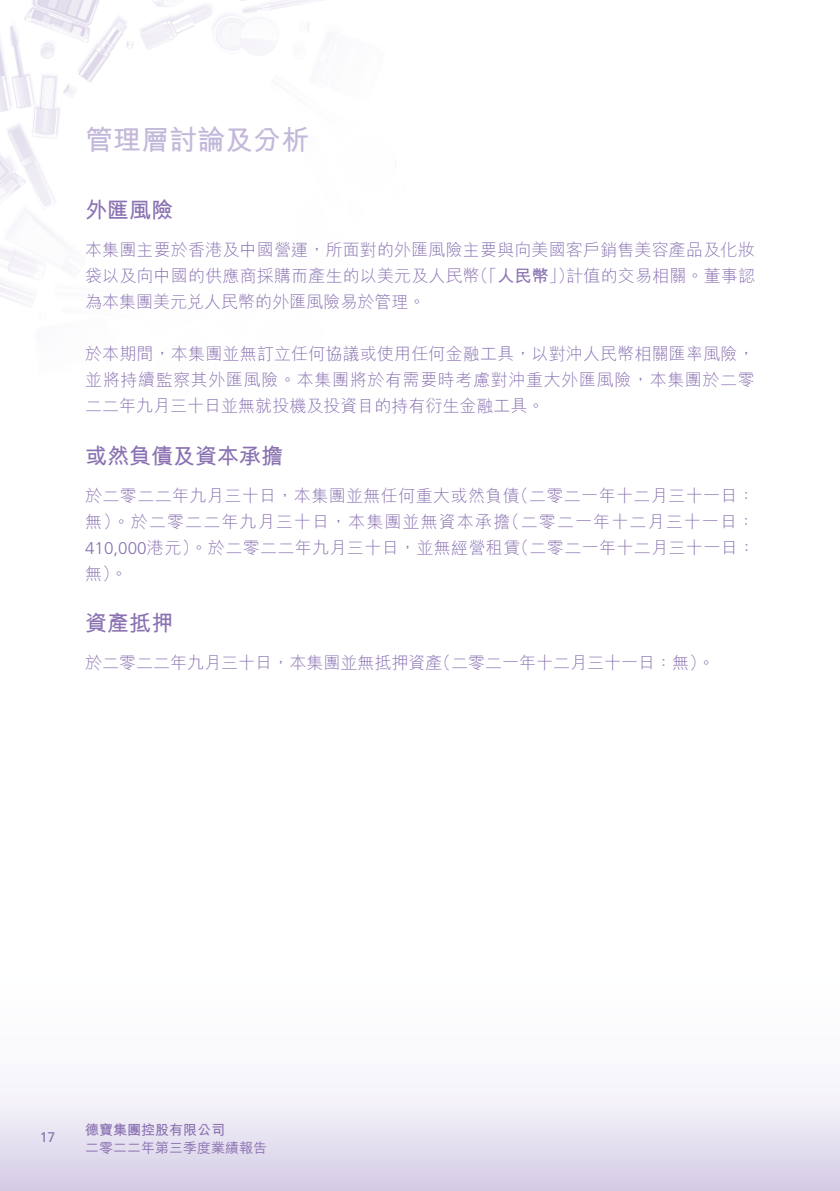
<style>
.page{position:relative;width:840px;height:1191px;background:#fff}
.page>*{position:absolute;margin:0;border:0;box-sizing:border-box;transform-origin:0 0}
.t1{font:700 28px "M Hei HK";color:#c3b8da}
.t2{font:700 22px "M Hei HK";color:#8a72b2}
.t3{font:300 17px/26px "M Hei HK";letter-spacing:.01em;color:#8a72b2;text-align:justify}
.t4{font:500 14px "M Hei HK";color:#8a72b2}
.t5{font:700 14px "M Hei HK";color:#8a72b2}
.t6{font:14px "Frutiger LT Std";color:#8a72b2}
.s1{font-weight:700}
.s2{font-family:"Frutiger LT Std"}
</style>
<div class="page">
<div style="left:0;top:968px;width:839px;height:223px;background:linear-gradient(to bottom,#fff,#dcd6ea)"></div>
<h1 class="t1" style="left:85px;top:119px;width:225px">管理層討論及分析</h1>
<p class="t2" style="left:85px;top:194px;width:89px">外匯風險</p>
<p class="t3" style="left:85px;top:237px;width:671px">本集團主要於香港及中國營運，所面對的外匯風險主要與向美國客戶銷售美容產品及化妝袋以及向中國的供應商採購而產生的以美元及人民幣（「<span class="s1">人民幣</span>」）計值的交易相關。董事認為本集團美元兌人民幣的外匯風險易於管理。</p>
<p class="t3" style="left:85px;top:341px;width:671px">於本期間，本集團並無訂立任何協議或使用任何金融工具，以對沖人民幣相關匯率風險，並將持續監察其外匯風險。本集團將於有需要時考慮對沖重大外匯風險，本集團於二零二二年九月三十日並無就投機及投資目的持有衍生金融工具。</p>
<p class="t2" style="left:85px;top:439px;width:199px">或然負債及資本承擔</p>
<p class="t3" style="left:85px;top:482px;width:671px">於二零二二年九月三十日，本集團並無任何重大或然負債（二零二一年十二月三十一日：無）。於二零二二年九月三十日，本集團並無資本承擔（二零二一年十二月三十一日：<span class="s2">410,000</span>港元）。於二零二二年九月三十日，並無經營租賃（二零二一年十二月三十一日：無）。</p>
<p class="t2" style="left:85px;top:607px;width:89px">資產抵押</p>
<p class="t3" style="left:85px;top:649px;width:631px">於二零二二年九月三十日，本集團並無抵押資產（二零二一年十二月三十一日：無）。</p>
<p class="t6" style="left:40px;top:1128px;width:17px">17</p>
<p class="t5" style="left:85px;top:1120px;width:141px">德寶集團控股有限公司</p>
<p class="t4" style="left:85px;top:1138px;width:184px">二零二二年第三季度業績報告</p>
</div>
